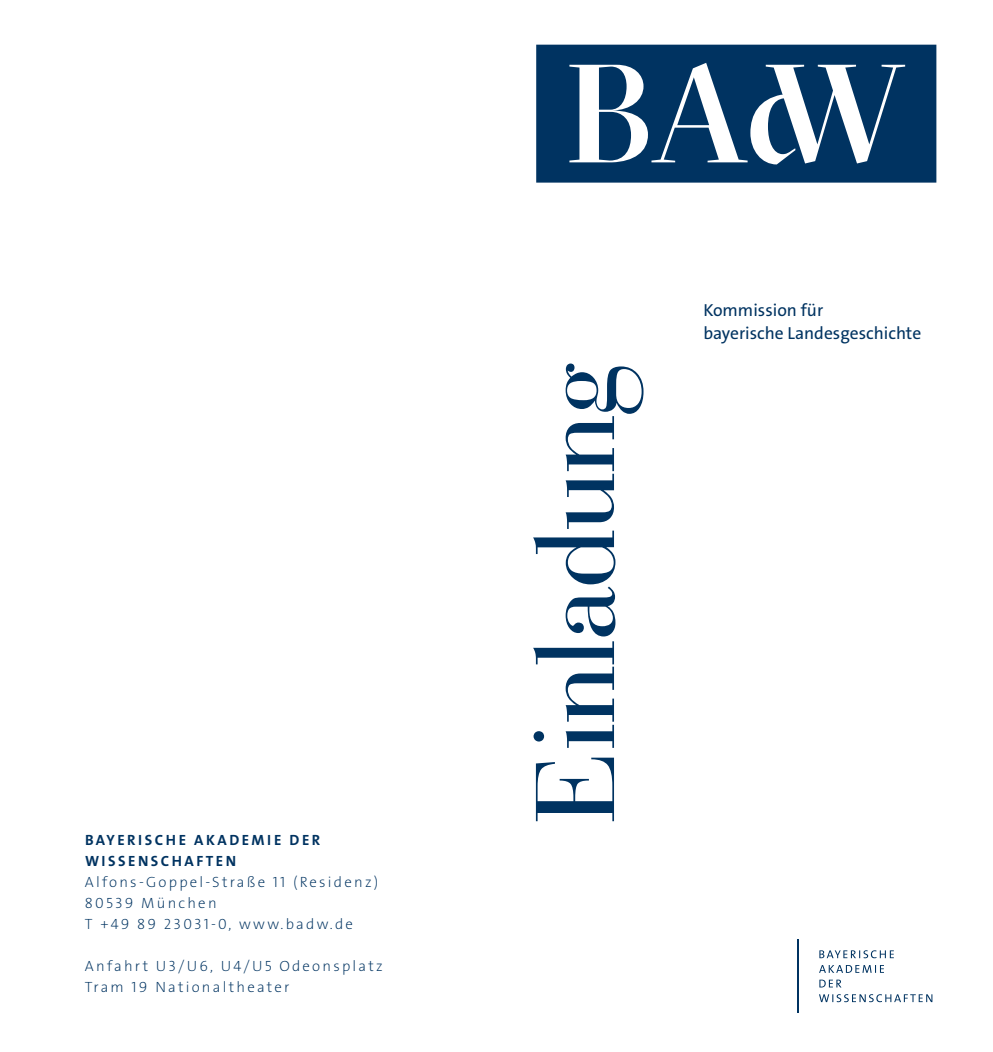
<style>
.page{position:relative;width:993px;height:1052px;background:#fff}
.page>*{position:absolute;margin:0;border:0;box-sizing:border-box;transform-origin:0 0}
.t1{font:117.95px "Bauer Bodoni BT";color:#003361}
.t2{font:17.5px/22.8px "The Sans Os F";color:#003361}
.t3{font:200 14.88px/21px "The Sans Os F";letter-spacing:.15em;color:#003361}
.t4{font:700 14.88px/21px "The Sans Os F";letter-spacing:.17em;color:#003361}
</style>
<div class="page">
<svg style="left:536px;top:45px;width:400px;height:138px;fill:#003361"></svg>
<svg style="left:677px;top:77px;width:32px;height:48px"></svg>
<hr style="left:796px;top:939px;width:2px;height:74px;background:#003361">
<svg style="left:819px;top:994px;width:113px;height:8px"></svg>
<svg style="left:819px;top:979px;width:22px;height:8px"></svg>
<svg style="left:819px;top:965px;width:64px;height:8px"></svg>
<svg style="left:819px;top:950px;width:74px;height:8px"></svg>
<p class="t4" style="left:85px;top:829px;width:237px">BAYERISCHE AKADEMIE DER<br>WISSENSCHAFTEN</p>
<p class="t3" style="left:85px;top:871px;width:295px">Alfons-Goppel-Straße 11 (Residenz)<br>80539 München<br>T +49 89 23031-0, www.badw.de</p>
<p class="t3" style="left:85px;top:955px;width:299px">Anfahrt U3/U6, U4/U5 Odeonsplatz<br>Tram 19 Nationaltheater</p>
<h1 class="t1" style="left:503px;top:823px;width:461px;rotate:-90deg">Einladung</h1>
<p class="t2" style="left:703px;top:299px;width:219px">Kommission für<br>bayerische Landesgeschichte</p>
</div>
